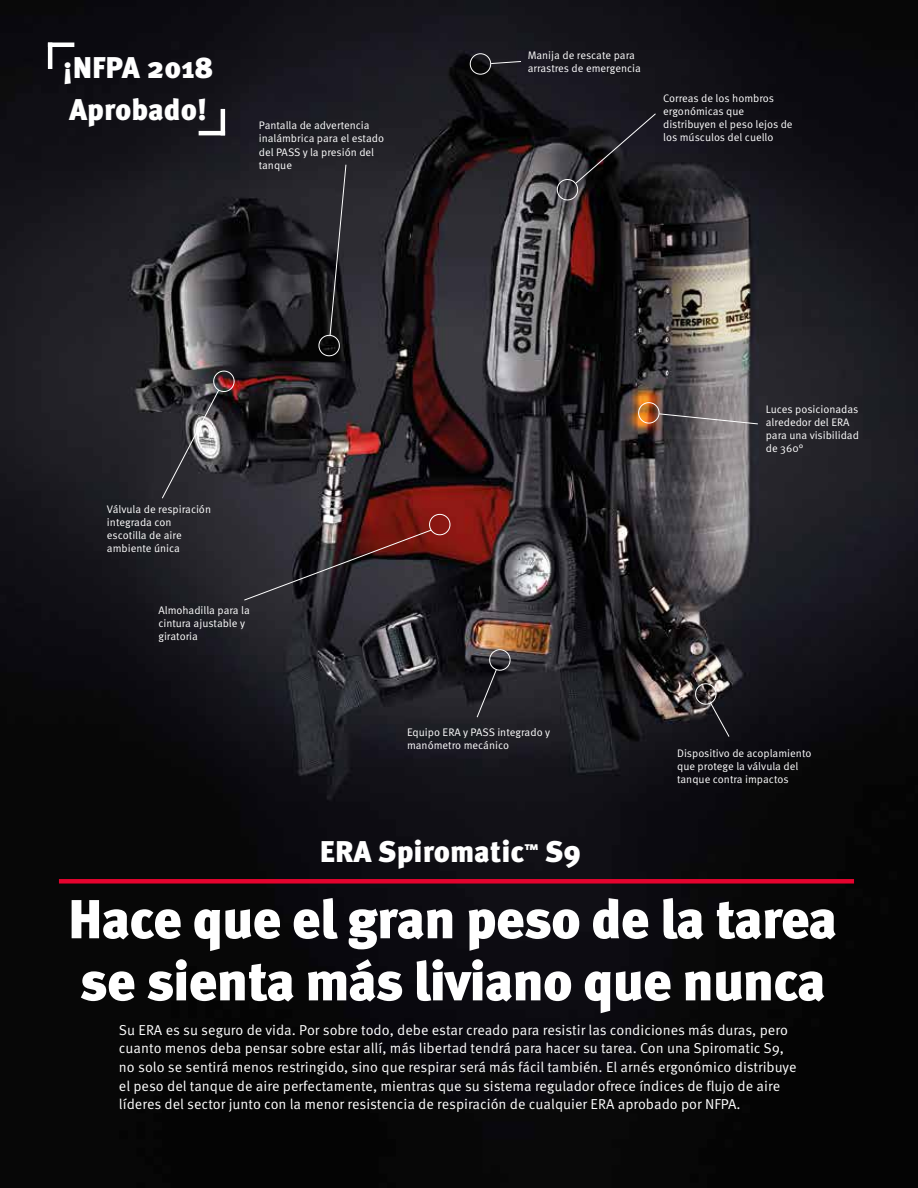
<style>
.page{position:relative;width:918px;height:1188px;background:#fff}
.page>*{position:absolute;margin:0;border:0;box-sizing:border-box;transform-origin:0 0}
.t1{font:900 54.75px/62.1px "Meta Pro";letter-spacing:-.02em;color:#fff}
.t2{font:900 30px/41.7px "Meta Pro";color:#fff}
.t3{font:14.4px/18.8px "Meta Pro Norm";color:#fff}
.t4{font:10.95px/13px "Meta Pro Norm";color:#fff}
</style>
<div class="page">
<img style="left:0;top:0;width:918px;height:1188px">
<div style="left:59px;top:879px;width:795px;height:5px;background:#e4032e"></div>
<svg style="left:476px;top:647px;width:35px;height:71px;background:#343135"></svg>
<svg style="left:243px;top:513px;width:208px;height:88px;background:#3f2a2e"></svg>
<svg style="left:694px;top:682px;width:36px;height:56px;background:#3b393c"></svg>
<svg style="left:161px;top:369px;width:75px;height:130px;background:#474348"></svg>
<svg style="left:318px;top:164px;width:29px;height:193px;background:#27262a"></svg>
<svg style="left:636px;top:400px;width:123px;height:26px;background:#7a6961"></svg>
<svg style="left:556px;top:113px;width:101px;height:88px;background:#201f24"></svg>
<svg style="left:491px;top:61px;width:31px;height:3px"></svg>
<div style="left:470px;top:53px;width:21px;height:22px;border:1px solid #fff;border-radius:50%"></div>
<hr style="left:48px;top:43px;width:26px;height:4px;background:#fff">
<hr style="left:48px;top:43px;width:4px;height:26px;background:#fff">
<hr style="left:199px;top:131px;width:26px;height:4px;background:#fff">
<hr style="left:221px;top:109px;width:4px;height:26px;background:#fff">
<h2 class="t2" style="left:63px;top:46px;width:152px">¡NFPA 2018<br>Aprobado!</h2>
<p class="t4" style="left:259px;top:118px;width:127px">Pantalla de advertencia inalámbrica para el estado del PASS y la presión del tanque</p>
<p class="t4" style="left:528px;top:48px;width:115px">Manija de rescate para arrastres de emergencia</p>
<p class="t4" style="left:663px;top:91px;width:131px">Correas de los hombros ergonómicas que distribuyen el peso lejos de los músculos del cuello</p>
<p class="t4" style="left:107px;top:502px;width:106px">Válvula de respiración integrada con escotilla de aire ambiente única</p>
<p class="t4" style="left:158px;top:603px;width:93px">Almohadilla para la cintura ajustable y giratoria</p>
<p class="t4" style="left:407px;top:725px;width:145px">Equipo ERA y PASS integrado y manómetro mecánico</p>
<p class="t4" style="left:766px;top:402px;width:95px">Luces posicionadas alrededor del ERA para una visibilidad de 360°</p>
<p class="t4" style="left:677px;top:746px;width:136px">Dispositivo de acoplamiento que protege la válvula del tanque contra impactos</p>
<h2 class="t2" style="left:320px;top:830px;width:263px">ERA Spiromatic<sup>™</sup> S9</h2>
<h1 class="t1" style="left:68px;top:885px;width:771px">Hace que el gran peso de la tarea se sienta más liviano que nunca</h1>
<p class="t3" style="left:119px;top:1019px;width:679px">Su ERA es su seguro de vida. Por sobre todo, debe estar creado para resistir las condiciones más duras, pero cuanto menos deba pensar sobre estar allí, más libertad tendrá para hacer su tarea. Con una Spiromatic S9, no solo se sentirá menos restringido, sino que respirar será más fácil también. El arnés ergonómico distribuye el peso del tanque de aire perfectamente, mientras que su sistema regulador ofrece índices de flujo de aire líderes del sector junto con la menor resistencia de respiración de cualquier ERA aprobado por NFPA.</p>
</div>
